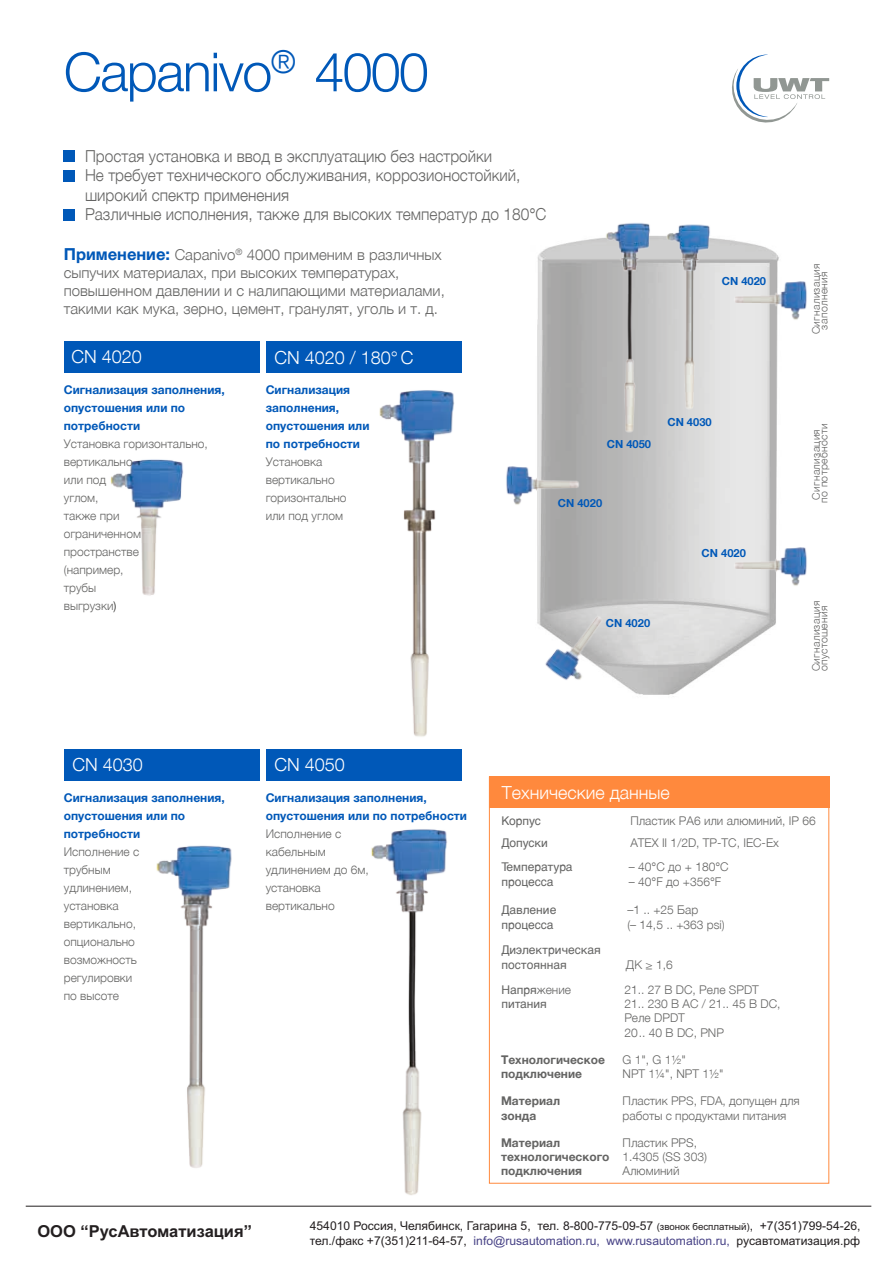
<style>
.page{position:relative;width:893px;height:1263px;background:#fff}
.page>*{position:absolute;margin:0;border:0;box-sizing:border-box;transform-origin:0 0}
.t1{font:300 54px "Helvetica Neue LT Com";letter-spacing:-.03em;color:#0058b8}
.t2{font:300 18px "Helvetica Neue LT Com";color:#fff}
.t3{font:300 18px "Helvetica Neue LTCYR";color:#fff}
.t4{font:300 16.5px/19.5px "Helvetica Neue LTCYR";color:#646463;scale:.94 1}
.t5{font:700 16.5px "Arial";color:#231f20}
.t6{font:300 15px/18px "Helvetica Neue LTCYR";color:#646463}
.t7{font:12.15px "Arial";color:#231f20}
.t8{font:12.15px "Arial";color:#474286}
.t9{font:300 12px/18px "Helvetica Neue LTCYR";color:#646463}
.t10{font:700 12px/18px "Helvetica Neue LTCYR";color:#0058b8}
.t11{font:700 12px/14.4px "Helvetica Neue LTCYR";color:#646463}
.t12{font:12px/14.4px "Helvetica LTCYR";color:#646463}
.t13{font:300 12px "Helvetica Neue LT Com";color:#646463}
.t14{font:700 11.1px "Helvetica Neue LT Com";color:#0058b8}
.t15{font:300 10.5px "Helvetica Neue LTCYR";letter-spacing:.03em;color:#646463}
.t16{font:9.75px "Arial";color:#231f20}
.s1{font-weight:700;font-size:16.5px;color:#0058b8}
.s2{color:#1d1d1b}
.s3{font-family:"Helvetica Neue LTCYR";font-weight:300}
.s4{font-weight:300}
.s5{font-family:"Helvetica Neue LT Com";font-weight:300}
.s6{color:#231f20}
</style>
<div class="page">
<svg style="left:732px;top:55px;width:97px;height:68px"></svg>
<img style="left:379px;top:390px;width:75px;height:347px">
<img style="left:156px;top:845px;width:76px;height:323px">
<img style="left:362px;top:829px;width:101px;height:377px">
<img style="left:110px;top:459px;width:73px;height:137px">
<div style="left:489px;top:776px;width:340px;height:31px;background:#ff893d"></div>
<img style="left:537px;top:238px;width:242px;height:457px">
<img style="left:728px;top:270px;width:79px;height:56px">
<img style="left:728px;top:535px;width:79px;height:56px">
<img style="left:537px;top:593px;width:87px;height:101px">
<img style="left:506px;top:454px;width:78px;height:56px">
<img style="left:659px;top:224px;width:59px;height:191px">
<img style="left:601px;top:222px;width:58px;height:214px">
<div style="left:64px;top:341px;width:195px;height:31px;background:#0058b8"></div>
<div style="left:64px;top:749px;width:195px;height:31px;background:#0058b8"></div>
<div style="left:266px;top:341px;width:195px;height:31px;background:#0058b8"></div>
<div style="left:266px;top:749px;width:195px;height:31px;background:#0058b8"></div>
<div style="left:64px;top:150px;width:11px;height:12px;background:#0058b8"></div>
<div style="left:64px;top:170px;width:11px;height:11px;background:#0058b8"></div>
<div style="left:64px;top:209px;width:11px;height:11px;background:#0058b8"></div>
<hr style="left:26px;top:1206px;width:845px;height:1px;background:#231f20">
<h1 class="t1" style="left:64px;top:39px;width:367px">Capanivo<sup>®</sup> 4000</h1>
<h3 class="t4" style="left:85px;top:146px;width:492px">Простая установка и ввод в эксплуатацию без настройки<br>Не требует технического обслуживания, коррозионостойкий, широкий спектр применения<br>Различные исполнения, также для высоких температур до 180°С</h3>
<p class="t6" style="left:64px;top:245px;width:383px"><span class="s1">Применение:</span> Capanivo<sup>®</sup> 4000 применим в различных сыпучих материалах, при высоких температурах, повышенном давлении и с налипающими материалами, такими как мука, зерно, цемент, гранулят, уголь и т. д.</p>
<h2 class="t2" style="left:71px;top:346px;width:72px">CN 4020</h2>
<p class="t10" style="left:64px;top:381px;width:162px">Сигнализация заполнения, опустошения или по потребности</p>
<p class="t9" style="left:64px;top:435px;width:145px">Установка горизонтально, вертикально<br>или под<br>углом,<br>также при<br>ограниченном пространстве<br>(например,<br>трубы<br>выгрузки<span class="s2">)</span></p>
<h2 class="t2" style="left:274px;top:347px;width:140px">CN 4020 / 180° C</h2>
<p class="t10" style="left:266px;top:381px;width:105px">Сигнализация заполнения, опустошения или по потребности</p>
<p class="t9" style="left:266px;top:453px;width:82px">Установка вертикально горизонтально или под углом</p>
<p class="t14" style="left:607px;top:437px;width:46px">CN 4050</p>
<p class="t14" style="left:558px;top:496px;width:46px">CN 4020</p>
<p class="t14" style="left:606px;top:616px;width:46px">CN 4020</p>
<p class="t14" style="left:722px;top:274px;width:46px">CN 4020</p>
<p class="t14" style="left:667px;top:415px;width:46px">CN 4030</p>
<p class="t14" style="left:702px;top:545px;width:46px">CN 4020</p>
<h2 class="t2" style="left:72px;top:754px;width:72px">CN 4030</h2>
<h2 class="t2" style="left:274px;top:754px;width:72px">CN 4050</h2>
<p class="t15" style="left:810px;top:334px;width:72px;rotate:-90deg">Сигнализация</p>
<p class="t15" style="left:818px;top:329px;width:60px;rotate:-90deg">заполнения</p>
<p class="t15" style="left:818px;top:503px;width:81px;rotate:-90deg">по потребности</p>
<p class="t15" style="left:810px;top:500px;width:72px;rotate:-90deg">Сигнализация</p>
<p class="t15" style="left:810px;top:671px;width:72px;rotate:-90deg">Сигнализация</p>
<p class="t15" style="left:818px;top:671px;width:67px;rotate:-90deg">опустошения</p>
<p class="t10" style="left:64px;top:789px;width:162px">Сигнализация заполнения, опустошения или по потребности</p>
<p class="t9" style="left:64px;top:843px;width:77px">Исполнение с трубным удлинением, установка вертикально, опционально возможность регулировки по высоте</p>
<p class="t10" style="left:266px;top:789px;width:203px">Сигнализация заполнения, опустошения или по потребности</p>
<p class="t9" style="left:266px;top:825px;width:104px">Исполнение с кабельным удлинением до 6м, установка вертикально</p>
<h2 class="t3" style="left:502px;top:782px;width:170px">Технические данные</h2>
<p class="t12" style="left:501px;top:813px;width:41px">Корпус</p>
<p class="t9" style="left:630px;top:811px;width:187px">Пластик PA6 или алюминий, IP 66</p>
<p class="t12" style="left:501px;top:835px;width:48px">Допуски</p>
<p class="t9" style="left:630px;top:834px;width:150px">ATEX II 1/2D, TP-TC, IEC-Ex</p>
<p class="t12" style="left:501px;top:860px;width:73px">Температура</p>
<p class="t9" style="left:629px;top:858px;width:101px">– 40°C до + 180°C</p>
<p class="t12" style="left:501px;top:874px;width:54px">процесса</p>
<p class="t9" style="left:629px;top:873px;width:94px">– 40°F до +356°F</p>
<p class="t12" style="left:501px;top:903px;width:56px">Давление</p>
<p class="t9" style="left:627px;top:901px;width:73px">–1 .. +25 Бар</p>
<p class="t12" style="left:501px;top:917px;width:54px">процесса</p>
<p class="t9" style="left:627px;top:915px;width:99px">(– 14,5 .. +363 psi)</p>
<p class="t12" style="left:501px;top:943px;width:101px">Диэлектрическая постоянная</p>
<p class="t9" style="left:626px;top:955px;width:48px">ДК ≥ 1,6</p>
<p class="t12" style="left:501px;top:982px;width:71px">Напря<span class="s3">жение</span></p>
<p class="t9" style="left:624px;top:980px;width:136px">21.. 27 B DC, Реле SPDT</p>
<p class="t12" style="left:501px;top:997px;width:47px">питания</p>
<p class="t9" style="left:624px;top:997px;width:158px;line-height:14.4px">21.. 230 B AC / 21.. 45 B DC,<br>Реле DPDT<br>20.. 40 B DC, PNP</p>
<p class="t11" style="left:501px;top:1052px;width:105px">Технологическое</p>
<p class="t13" style="left:623px;top:1052px;width:65px">G 1", G 1½"</p>
<p class="t11" style="left:501px;top:1067px;width:82px">подключение</p>
<p class="t13" style="left:623px;top:1066px;width:102px">NPT 1¼", NPT 1½"</p>
<p class="t11" style="left:501px;top:1094px;width:61px">Материал</p>
<p class="t9" style="left:623px;top:1092px;width:179px">Пластик PPS, FDA, допущен для</p>
<p class="t11" style="left:501px;top:1108px;width:37px">зонда</p>
<p class="t9" style="left:623px;top:1106px;width:165px">работы с продуктами питания</p>
<p class="t11" style="left:501px;top:1135px;width:61px">Материал</p>
<p class="t11" style="left:501px;top:1135px;width:207px;text-indent:122px"><span class="s4">Пластик</span> <span class="s5">PPS, </span>технологического <span class="s5">1.4305 (SS 303) </span>подключения</p>
<p class="t9" style="left:623px;top:1162px;width:58px">Aлюминий</p>
<h3 class="t5" style="left:37px;top:1225px;width:216px">ООО “РусАвтоматизация”</h3>
<p class="t7" style="left:310px;top:1219px;width:222px">454010 Россия, Челябинск, Гагарина 5,</p>
<p class="t7" style="left:537px;top:1219px;width:117px">тел. 8-800-775-09-57</p>
<p class="t7" style="left:750px;top:1219px;width:112px">, +7(351)799-54-26,</p>
<p class="t8" style="left:310px;top:1234px;width:422px"><span class="s6">тел./факс +7(351)211-64-57,</span> info@rusautomation.ru, www.rusautomation.ru,</p>
<p class="t16" style="left:657px;top:1221px;width:95px">(звонок бесплатный)</p>
<p class="t7" style="left:737px;top:1234px;width:125px">русавтоматизация.рф</p>
</div>
